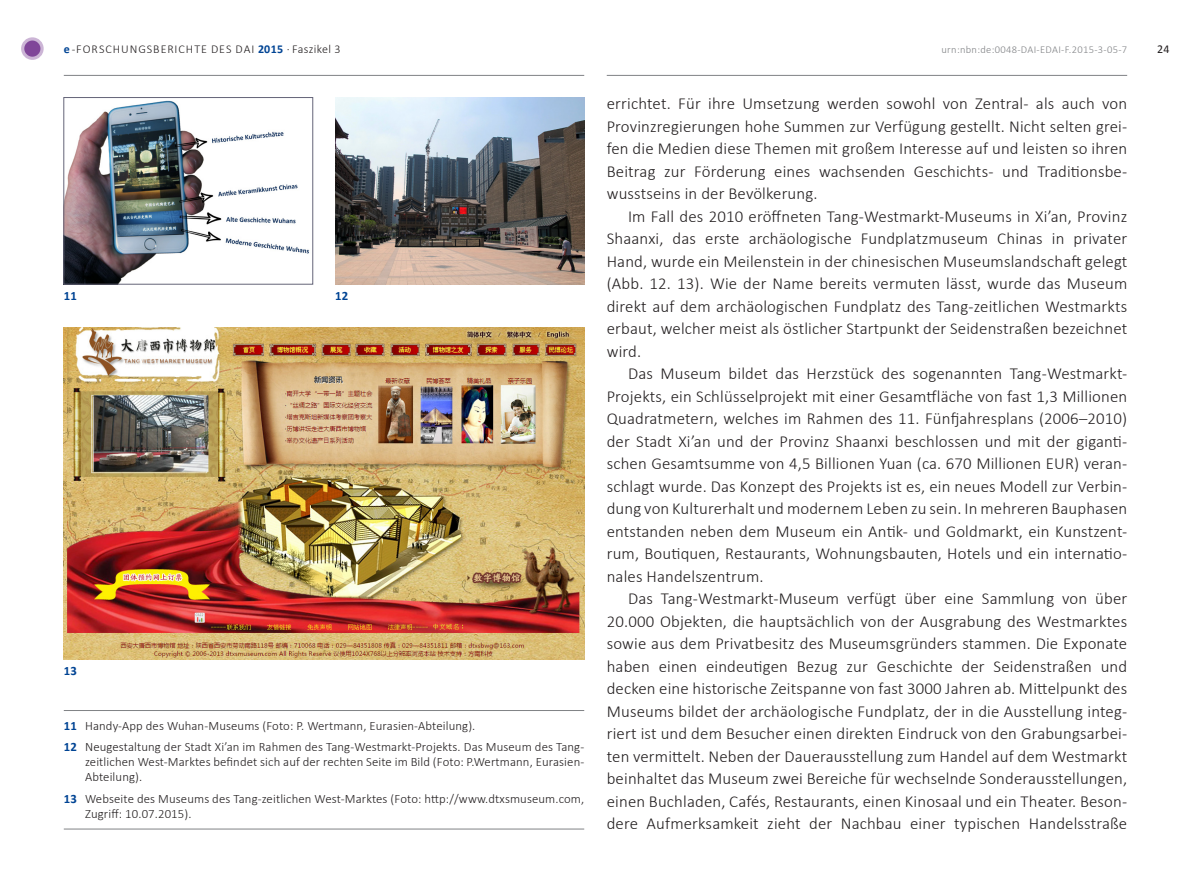
<style>
.page{position:relative;width:1191px;height:893px;background:#fff}
.page>*{position:absolute;margin:0;border:0;box-sizing:border-box;transform-origin:0 0}
.Fließtext{font:300 16.8px/22.5px "Calibri";letter-spacing:.01em;color:#231f20;text-align:justify}
.BU_Mitte{font:300 12.75px/15px "Calibri";letter-spacing:.01em;color:#231f20;text-align:justify}
.BU_Linie_unten{font:300 12.75px/15px "Calibri";letter-spacing:.01em;color:#231f20}
.BU_Linie_oben{font:300 12.75px "Calibri";letter-spacing:.01em;color:#231f20}
.BU_Ziffer{font:700 12.75px "Calibri";color:#004494}
.urn{font:300 12px "Calibri";letter-spacing:.08em;color:#231f20}
.t1{font:12px "Calibri";color:#231f20}
.urn-2{font:300 10.5px "Calibri";letter-spacing:.03em;color:#808285}
.s1{font-weight:700;color:#004494}
</style>
<div class="page">
<hr style="left:607px;top:75px;width:520px;height:1px;background:#808285">
<hr style="left:64px;top:75px;width:520px;height:1px;background:#808285">
<svg style="left:23px;top:39px;width:19px;height:19px"></svg>
<div style="left:21px;top:37px;width:23px;height:23px;border:3px solid #ccb5d6;border-radius:50%"></div>
<img style="left:66px;top:100px;width:244px;height:182px">
<div style="left:64px;top:97px;width:249px;height:187px;border:1px solid #646478"></div>
<img style="left:335px;top:98px;width:249px;height:186px">
<img style="left:64px;top:327px;width:520px;height:332px">
<hr style="left:64px;top:710px;width:520px;height:1px;background:#808285">
<hr style="left:64px;top:829px;width:520px;height:1px;background:#808285">
<p class="urn" style="left:64px;top:41px;width:278px"><span class="s1">e</span>-FORSCHUNGSBERICHTE DES DAI <span class="s1">2015</span> · Faszikel 3</p>
<p class="urn-2" style="left:941px;top:43px;width:187px">urn:nbn:de:0048-DAI-EDAI-F.2015-3-05-7</p>
<p class="t1" style="left:1157px;top:41px;width:14px">24</p>
<p class="BU_Ziffer" style="left:64px;top:288px;width:15px">11</p>
<p class="BU_Ziffer" style="left:335px;top:288px;width:15px">12</p>
<p class="BU_Ziffer" style="left:64px;top:663px;width:15px">13</p>
<p class="BU_Linie_oben" style="left:64px;top:718px;width:413px"><span class="s1">11</span> Handy-App des Wuhan-Museums (Foto: P. Wertmann, Eurasien-Abteilung).</p>
<p class="BU_Mitte" style="left:85px;top:739px;width:501px;text-indent:-21px"><span class="s1">12</span> Neugestaltung der Stadt Xi’an im Rahmen des Tang-Westmarkt-Projekts. Das Museum des Tang&shy;zeitlichen West-Marktes befindet sich auf der rechten Seite im Bild (Foto: P.Wertmann, Eurasien-Abteilung).</p>
<p class="BU_Linie_unten" style="left:85px;top:791px;width:501px;text-indent:-21px"><span class="s1">13</span> Webseite des Museums des Tang-zeitlichen West-Marktes (Foto: http://www.dtxsmuseum.com,<br>Zugriff: 10.07.2015).</p>
<p class="Fließtext" style="left:607px;top:92px;width:522px">errichtet. Für ihre Umsetzung werden sowohl von Zentral- als auch von Provinzregierungen hohe Summen zur Verfügung gestellt. Nicht selten grei&shy;fen die Medien diese Themen mit großem Interesse auf und leisten so ihren Beitrag zur Förderung eines wachsenden Geschichts- und Traditionsbe&shy;wusstseins in der Bevölkerung.</p>
<p class="Fließtext" style="left:607px;top:205px;width:522px;text-indent:21px">Im Fall des 2010 eröffneten Tang-Westmarkt-Museums in Xi’an, Provinz Shaanxi, das erste archäologische Fundplatzmuseum Chinas in privater Hand, wurde ein Meilenstein in der chinesischen Museumslandschaft gelegt (Abb. 12. 13). Wie der Name bereits vermuten lässt, wurde das Museum direkt auf dem archäologischen Fundplatz des Tang-zeitlichen Westmarkts erbaut, welcher meist als östlicher Startpunkt der Seidenstraßen bezeichnet wird.</p>
<p class="Fließtext" style="left:607px;top:362px;width:522px;text-indent:21px">Das Museum bildet das Herzstück des sogenannten Tang-Westmarkt-Projekts, ein Schlüsselprojekt mit einer Gesamtfläche von fast 1,3 Millionen Quadratmetern, welches im Rahmen des 11. Fünfjahresplans (2006–2010) der Stadt Xi’an und der Provinz Shaanxi beschlossen und mit der giganti&shy;schen Gesamtsumme von 4,5 Billionen Yuan (ca. 670 Millionen EUR) veran&shy;schlagt wurde. Das Konzept des Projekts ist es, ein neues Modell zur Verbin&shy;dung von Kulturerhalt und modernem Leben zu sein. In mehreren Bauphasen entstanden neben dem Museum ein Antik- und Goldmarkt, ein Kunstzent&shy;rum, Boutiquen, Restaurants, Wohnungsbauten, Hotels und ein internatio&shy;nales Handelszentrum.</p>
<p class="Fließtext" style="left:607px;top:587px;width:522px;text-indent:21px">Das Tang-Westmarkt-Museum verfügt über eine Sammlung von über 20.000 Objekten, die hauptsächlich von der Ausgrabung des Westmarktes sowie aus dem Privatbesitz des Museumsgründers stammen. Die Exponate haben einen eindeutigen Bezug zur Geschichte der Seidenstraßen und decken eine historische Zeitspanne von fast 3000 Jahren ab. Mittelpunkt des Museums bildet der archäologische Fundplatz, der in die Ausstellung integ&shy;riert ist und dem Besucher einen direkten Eindruck von den Grabungsarbei&shy;ten vermittelt. Neben der Dauerausstellung zum Handel auf dem Westmarkt beinhaltet das Museum zwei Bereiche für wechselnde Sonderausstellungen, einen Buchladen, Cafés, Restaurants, einen Kinosaal und ein Theater. Beson&shy;dere Aufmerksamkeit zieht der Nachbau einer typischen Handelsstraße</p>
</div>
